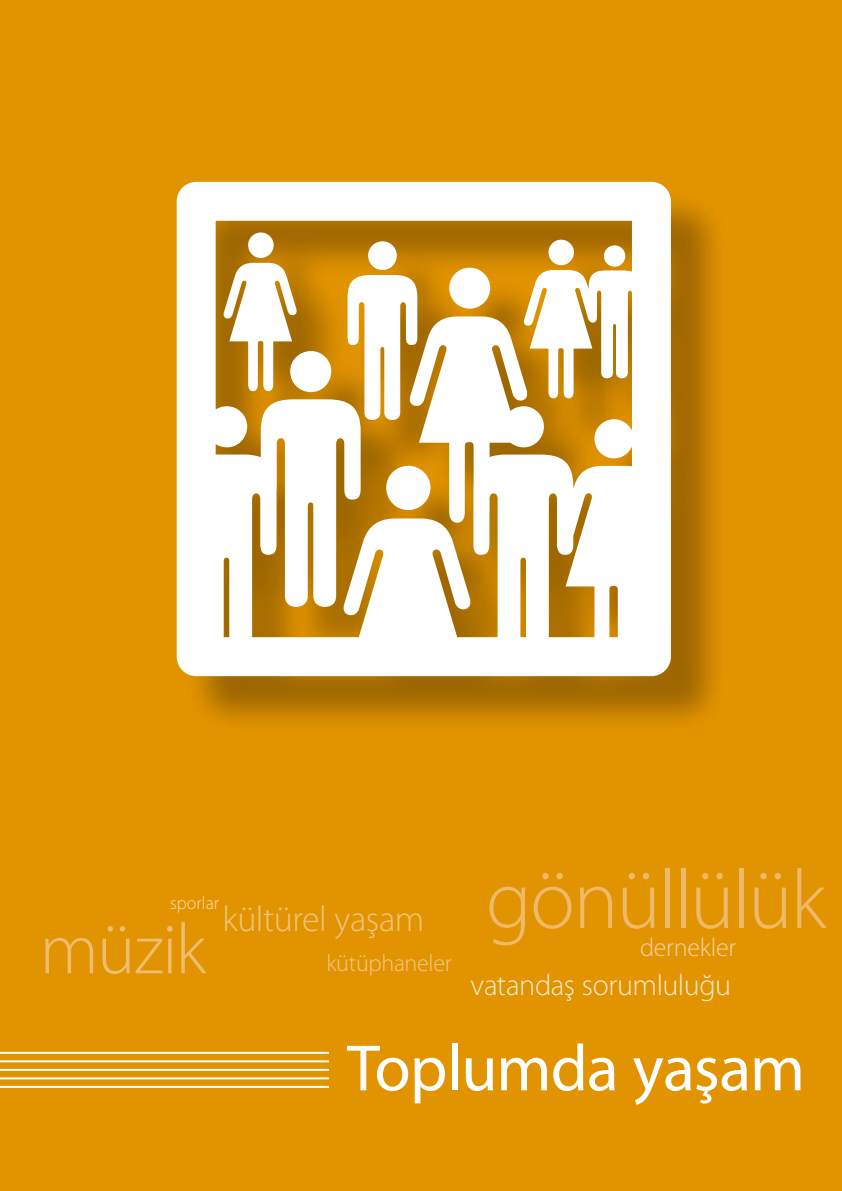
<style>
.page{position:relative;width:842px;height:1191px;background:#e29300}
.page>*{position:absolute;margin:0;border:0;box-sizing:border-box;transform-origin:0 0}
.t1{font:300 84px "Myriad Pro";letter-spacing:-.025em;color:#eeba69}
.t2{font:300 72px "Myriad Pro";letter-spacing:-.02em;color:#efbd70}
.t3{font:66px "Myriad Pro";letter-spacing:-.015em;color:#fff}
.t4{font:300 36px "Myriad Pro";letter-spacing:-.015em;color:#f1c37d}
.t5{font:300 30px "Myriad Pro";letter-spacing:-.015em;color:#fbe9d0}
.t6{font:300 26px "Myriad Pro";letter-spacing:-.01em;color:#f5d3a1}
.t7{font:300 24px "Myriad Pro";letter-spacing:-.01em;color:#f3c889}
.t8{font:300 18px "Myriad Pro";color:#f8deb9}
</style>
<div class="page">
<hr style="left:0;top:1051px;width:329px;height:2px;background:#fff">
<hr style="left:0;top:1060px;width:329px;height:2px;background:#fff">
<hr style="left:0;top:1068px;width:329px;height:2px;background:#fff">
<hr style="left:0;top:1077px;width:329px;height:2px;background:#fff">
<hr style="left:0;top:1085px;width:329px;height:2px;background:#fff">
<img style="left:194px;top:203px;width:523px;height:519px">
<svg style="left:177px;top:182px;width:494px;height:494px;background:#e8d2ab"></svg>
<div style="left:386px;top:466px;width:44px;height:44px;background:#fff;border-radius:50%"></div>
<div style="left:449px;top:268px;width:41px;height:41px;background:#fff;border-radius:50%"></div>
<svg style="left:223px;top:263px;width:74px;height:128px;background:#dabf8b"></svg>
<div style="left:248px;top:232px;width:26px;height:26px;background:#fff;border-radius:50%"></div>
<div style="left:548px;top:240px;width:26px;height:25px;background:#fff;border-radius:50%"></div>
<div style="left:290px;top:351px;width:41px;height:41px;background:#fff;border-radius:50%"></div>
<svg style="left:348px;top:275px;width:69px;height:145px;background:#ebd5ad"></svg>
<div style="left:368px;top:241px;width:29px;height:29px;background:#fff;border-radius:50%"></div>
<div style="left:604px;top:245px;width:21px;height:22px;background:#fff;border-radius:50%"></div>
<p class="t8" style="left:170px;top:892px;width:51px">sporlar</p>
<p class="t4" style="left:223px;top:899px;width:203px">kültürel yaşam</p>
<h2 class="t2" style="left:40px;top:909px;width:168px">müzik</h2>
<p class="t7" style="left:326px;top:949px;width:127px">kütüphaneler</p>
<h1 class="t1" style="left:486px;top:853px;width:342px">gönüllülük</h1>
<p class="t6" style="left:640px;top:933px;width:98px">dernekler</p>
<p class="t5" style="left:471px;top:969px;width:262px">vatandaş sorumluluğu</p>
<h3 class="t3" style="left:347px;top:1027px;width:459px">Toplumda yaşam</h3>
</div>
